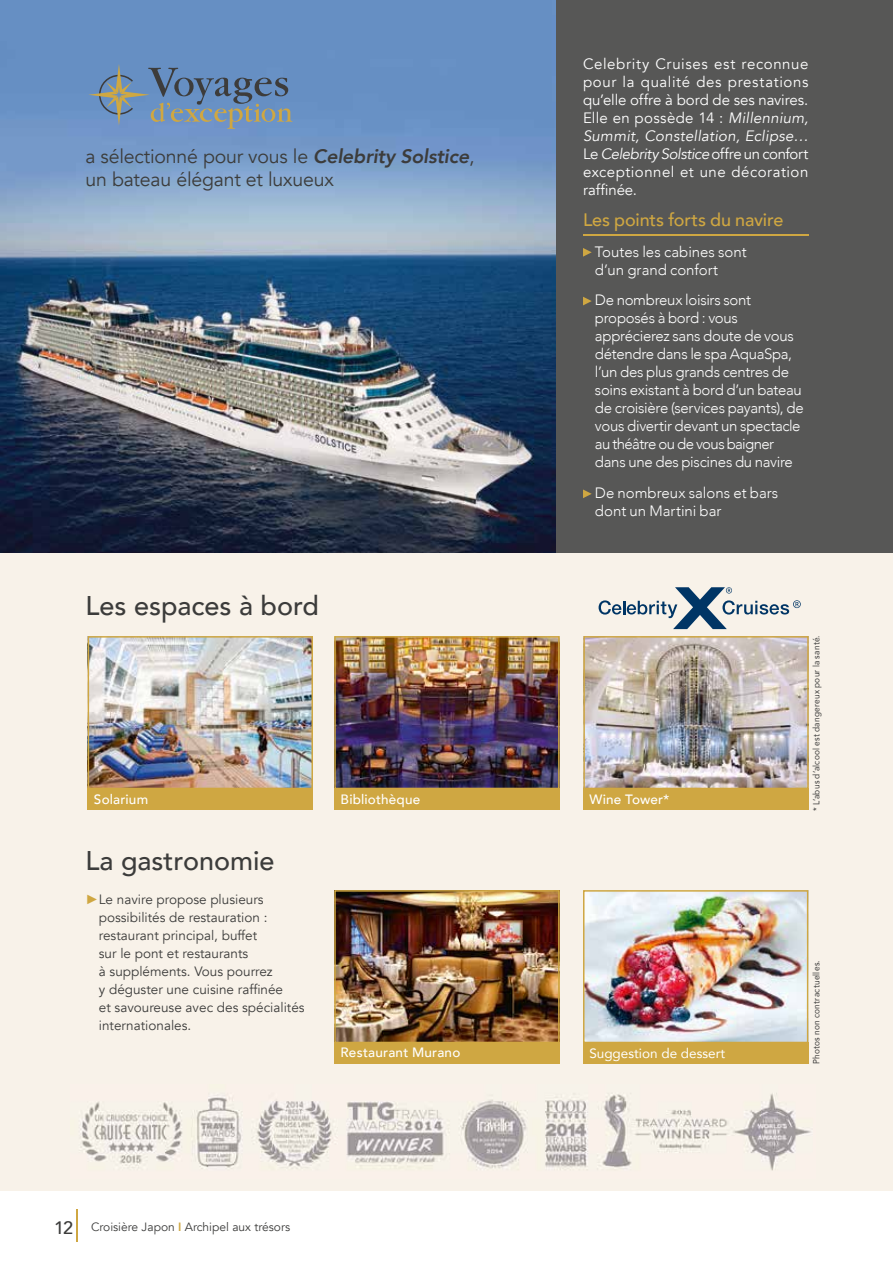
<style>
.page{position:relative;width:893px;height:1263px;background:#fff}
.page>*{position:absolute;margin:0;border:0;box-sizing:border-box;transform-origin:0 0}
.t1{font:500 27px "Avenir";color:#3c3c3b}
.t2{font:19.5px/23.4px "Avenir";letter-spacing:-.01em;color:#3c3c3b}
.t3{font:500 18px "Avenir";letter-spacing:-.01em;color:#cfa742}
.t4{font:300 15px/18px "Avenir";letter-spacing:-.02em;color:#fff}
.t5{font:15px/18px "Avenir";letter-spacing:.03em;color:#fff;text-align:justify}
.t6{font:300 15px/18px "Avenir";color:#fff}
.t7{font:13.5px/18px "Avenir";color:#3c3c3b}
.t8{font:500 13.5px "Avenir";letter-spacing:.015em;color:#fff}
.t9{font:13.5px "Avenir";color:#fff}
.t10{font:12px "Avenir";color:#3c3c3b}
.t11{font:9px "Avenir";letter-spacing:.025em;color:#3c3c3b;scale:.92 1}
.s1{font-weight:800;font-style:italic}
.s2{font-style:italic}
.s3{font-family:"Arial";color:#cfa742}
.s4{font-weight:500;font-size:18px}
.s5{font-weight:800;color:#cfa742}
</style>
<div class="page">
<hr style="left:77px;top:1209px;width:1px;height:33px;background:#cfa742">
<div style="left:0;top:527px;width:893px;height:664px;background:#f8f2e9"></div>
<img style="left:0;top:0;width:556px;height:553px">
<div style="left:556px;top:0;width:337px;height:553px;background:#575756"></div>
<hr style="left:583px;top:234px;width:225px;height:1px;background:#cfa742">
<svg style="left:583px;top:248px;width:9px;height:9px"></svg>
<svg style="left:583px;top:297px;width:9px;height:8px"></svg>
<svg style="left:583px;top:489px;width:9px;height:9px"></svg>
<img style="left:334px;top:636px;width:226px;height:153px">
<div style="left:334px;top:789px;width:226px;height:21px;background:#cfa742"></div>
<img style="left:88px;top:636px;width:225px;height:153px">
<div style="left:88px;top:789px;width:225px;height:21px;background:#cfa742"></div>
<img style="left:334px;top:890px;width:226px;height:152px">
<div style="left:334px;top:1042px;width:226px;height:22px;background:#cfa742"></div>
<img style="left:583px;top:890px;width:225px;height:152px">
<div style="left:583px;top:1042px;width:225px;height:22px;background:#cfa742"></div>
<img style="left:583px;top:636px;width:226px;height:153px">
<div style="left:583px;top:789px;width:226px;height:21px;background:#cfa742"></div>
<svg style="left:88px;top:64px;width:204px;height:65px;background:#6d8bac"></svg>
<svg style="left:599px;top:587px;width:202px;height:42px"></svg>
<img style="left:80px;top:1093px;width:731px;height:78px">
<h2 class="t2" style="left:85px;top:145px;width:390px">a sélectionné pour vous le <span class="s1">Celebrity Solstice</span>, un bateau élégant et luxueux</h2>
<h1 class="t1" style="left:85px;top:582px;width:235px">Les espaces à bord</h1>
<p class="t8" style="left:94px;top:788px;width:56px">Solarium</p>
<p class="t8" style="left:341px;top:787px;width:81px">Bibliothèque</p>
<p class="t5" style="left:583px;top:55px;width:227px">Celebrity Cruises est reconnue pour la qualité des prestations qu’elle offre à bord de ses navires.<br>Elle en possède 14 : <span class="s2">Millennium, Summit, Constellation, Eclipse… </span>Le <span class="s2">Celebrity Solstice</span> offre un confort exceptionnel et une décoration raffinée.</p>
<p class="t3" style="left:583px;top:204px;width:202px">Les points forts du navire</p>
<p class="t6" style="left:595px;top:242px;width:153px">Toutes les cabines sont d’un grand confort</p>
<p class="t4" style="left:595px;top:291px;width:210px">De nombreux loisirs sont proposés à bord : vous apprécierez sans doute de vous détendre dans le spa AquaSpa, l’un des plus grands centres de soins existant à bord d’un bateau de croisière (services payants), de vous divertir devant un spectacle au théâtre ou de vous baigner dans une des piscines du navire</p>
<p class="t6" style="left:595px;top:484px;width:185px">De nombreux salons et bars dont un Martini bar</p>
<p class="t8" style="left:589px;top:787px;width:82px">Wine Tower*</p>
<p class="t11" style="left:809px;top:811px;width:192px;rotate:-90deg">* L’abus d’alcool est dangereux pour la santé.</p>
<h1 class="t1" style="left:85px;top:837px;width:191px">La gastronomie</h1>
<p class="t7" style="left:99px;top:890px;width:207px;text-indent:-13px"><span class="s3">►</span> Le navire propose plusieurs possibilités de restauration : restaurant principal, buffet<br>sur le pont et restaurants<br>à suppléments. Vous pourrez<br>y déguster une cuisine raffinée<br>et savoureuse avec des spécialités internationales.</p>
<p class="t8" style="left:341px;top:1041px;width:121px">Restaurant Murano</p>
<p class="t9" style="left:589px;top:1042px;width:137px">Suggestion de dessert</p>
<p class="t10" style="left:54px;top:1220px;width:238px"><span class="s4">12</span> Croisière Japon <span class="s5">I</span> Archipel aux trésors</p>
<p class="t11" style="left:809px;top:1064px;width:114px;rotate:-90deg">Photos non contractuelles.</p>
</div>
